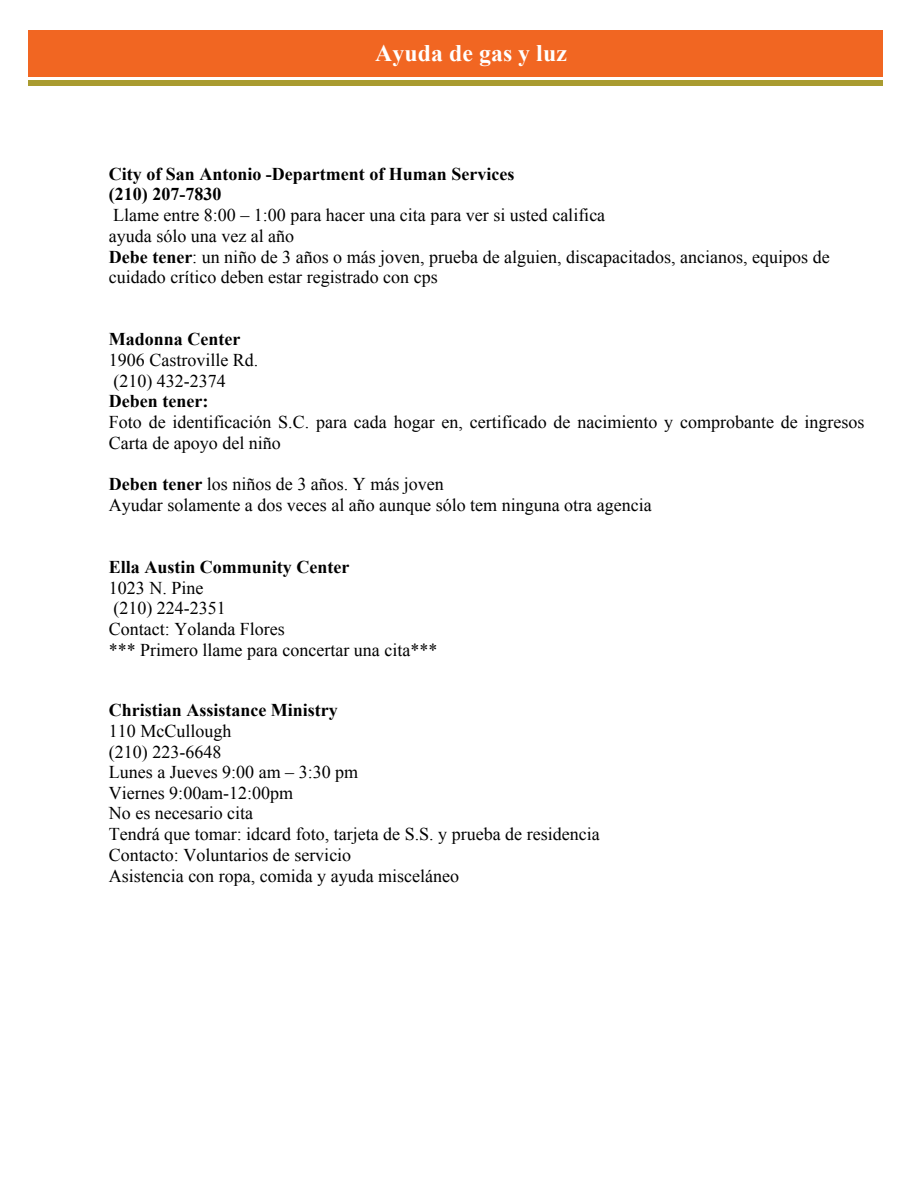
<style>
.page{position:relative;width:918px;height:1188px;background:#fff}
.page>*{position:absolute;margin:0;border:0;box-sizing:border-box;transform-origin:0 0}
.t1{font:700 23.7px "Times New Roman";letter-spacing:.005em;color:#fff}
.t2{font:18px/20.7px "Times New Roman";color:#000}
.t3{font:700 18px/20.5px "Times New Roman";color:#000}
.s1{font-weight:700}
</style>
<div class="page">
<div style="left:28px;top:30px;width:856px;height:46px;background:#f16622"></div>
<div style="left:28px;top:80px;width:856px;height:6px;background:#a99b30"></div>
<h1 class="t1" style="left:375px;top:36px;width:193px">Ayuda de gas y luz</h1>
<p class="t3" style="left:109px;top:163px;width:407px">City of San Antonio -Department of Human Services (210) 207-7830</p>
<p class="t2" style="left:109px;top:205px;width:722px">Llame entre 8:00 – 1:00 para hacer una cita para ver si usted califica<br>ayuda sólo una vez al año<br><span class="s1">Debe tener</span>: un niño de 3 años o más joven, prueba de alguien, discapacitados, ancianos, equipos de cuidado crítico deben estar registrado con cps</p>
<p class="t3" style="left:109px;top:329px;width:133px">Madonna Center</p>
<p class="t2" style="left:109px;top:349px;width:151px">1906 Castroville Rd. (210) 432-2374</p>
<p class="t3" style="left:109px;top:391px;width:101px">Deben tener:</p>
<p class="t2" style="left:109px;top:412px;width:757px">Foto de identificación S.C. para cada hogar en, certificado de nacimiento y comprobante de ingresos<br>Carta de apoyo del niño</p>
<p class="t2" style="left:109px;top:473px;width:544px"><span class="s1">Deben tener</span> los niños de 3 años. Y más joven<br>Ayudar solamente a dos veces al año aunque sólo tem ninguna otra agencia</p>
<p class="t3" style="left:109px;top:556px;width:242px">Ella Austin Community Center</p>
<p class="t2" style="left:109px;top:577px;width:330px">1023 N. Pine<br>(210) 224-2351<br>Contact: Yolanda Flores<br>*** Primero llame para concertar una cita***</p>
<p class="t3" style="left:109px;top:699px;width:231px">Christian Assistance Ministry</p>
<p class="t2" style="left:109px;top:720px;width:492px">110 McCullough<br>(210) 223-6648<br>Lunes a Jueves 9:00 am – 3:30 pm<br>Viernes 9:00am-12:00pm<br>No es necesario cita<br>Tendrá que tomar: idcard foto, tarjeta de S.S. y prueba de residencia<br>Contacto: Voluntarios de servicio<br>Asistencia con ropa, comida y ayuda misceláneo</p>
</div>
